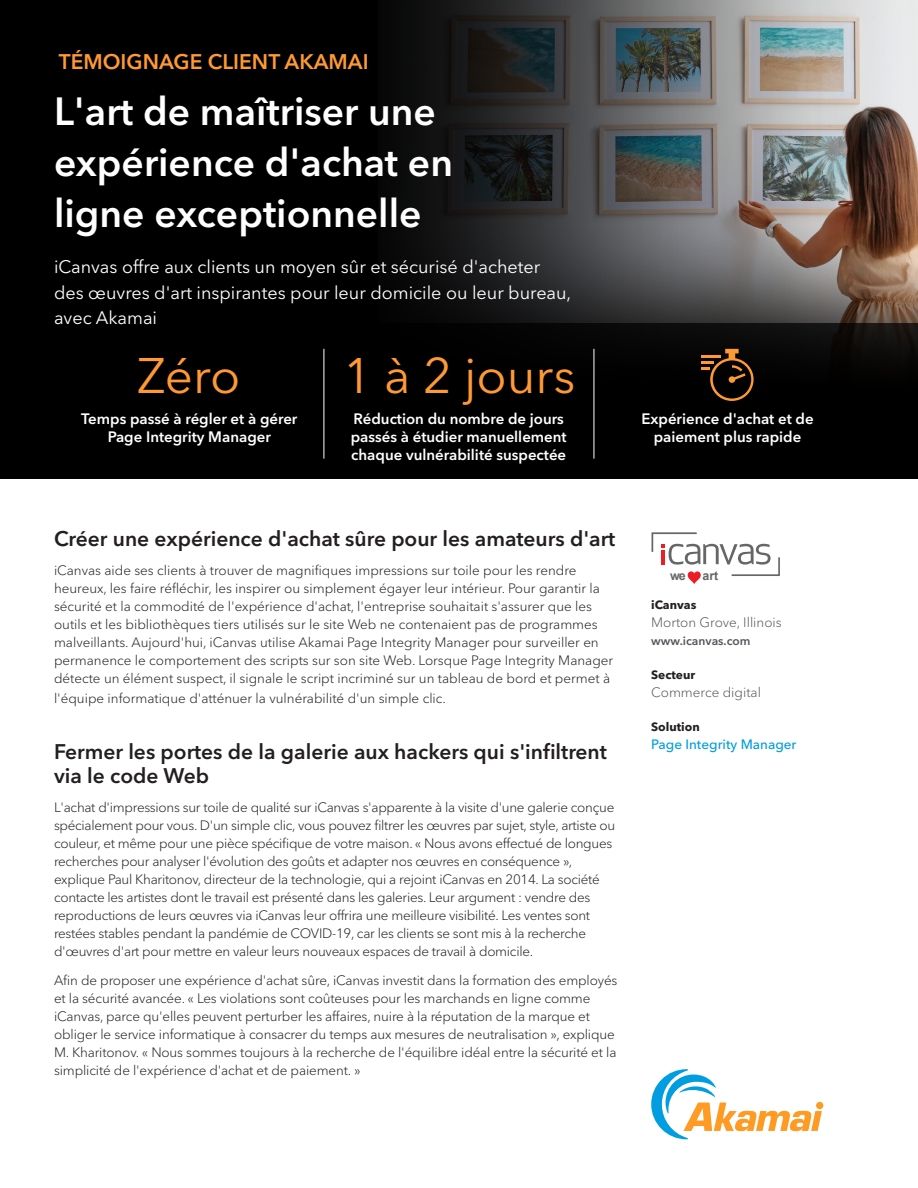
<style>
.page{position:relative;width:918px;height:1188px;background:#fff}
.page>*{position:absolute;margin:0;border:0;box-sizing:border-box;transform-origin:0 0}
.t1{font:49.5px "Avenir Next LT Pro";color:#f93}
.ACS_Header{font:600 39px/51px "Avenir Next LT Pro";color:#fff}
.ACS_Text_Subhead{font:600 21px/24px "Avenir Next LT Pro";color:#231f20}
.ACS_Preheader{font:600 21px "Avenir Next LT Pro";color:#f93}
.ACS_Header_sub_head{font:18px/25.5px "Avenir Next LT Pro";color:#fff}
.t2{font:600 15px/18px "Avenir Next LT Pro";color:#fff;text-align:center}
.ACS_Text_Main{font:300 13.5px/18px "Avenir Next LT Pro";letter-spacing:-.01em;color:#231f20}
.ACS_Sidebar_Details{font:300 13.5px "Avenir Next LT Pro";color:#54565b}
.ACS_Sidebar_Details-2{font:500 13.5px "Avenir Next LT Pro";color:#009cde}
.t3{font:700 12.45px "Arial";color:#666}
.ACS_Sidebar_Details-3{font:700 12px "Avenir Next LT Pro";color:#231f20}
.ACS_Sidebar_URL{font:600 12px "Avenir Next LT Pro";color:#54565b}
</style>
<div class="page">
<svg style="left:0;top:0;width:918px;height:479px;background:#323130"></svg>
<div style="left:816px;top:1102px;width:7px;height:7px;background:#ff9a22;border-radius:50%"></div>
<svg style="left:651px;top:1069px;width:171px;height:70px"></svg>
<div style="left:1px;top:323px;width:917px;height:156px;background:#000"></div>
<hr style="left:324px;top:349px;width:1px;height:110px;background:#fff">
<hr style="left:594px;top:349px;width:1px;height:110px;background:#fff">
<svg style="left:702px;top:349px;width:52px;height:52px"></svg>
<svg style="left:652px;top:532px;width:128px;height:52px"></svg>
<p class="ACS_Preheader" style="left:59px;top:49px;width:311px">TÉMOIGNAGE CLIENT AKAMAI</p>
<p class="ACS_Header" style="left:54px;top:86px;width:401px">L'art de maîtriser une expérience d'achat en ligne exceptionnelle</p>
<p class="ACS_Header_sub_head" style="left:54px;top:254px;width:519px">iCanvas offre aux clients un moyen sûr et sécurisé d'acheter des œuvres d'art inspirantes pour leur domicile ou leur bureau, avec Akamai</p>
<p class="t1" style="left:137px;top:346px;width:105px">Zéro</p>
<p class="t1" style="left:343px;top:346px;width:234px">1 à 2 jours</p>
<p class="t2" style="left:81px;top:410px;width:218px">Temps passé à régler et à gérer<br>Page Integrity Manager</p>
<p class="t2" style="left:351px;top:410px;width:217px;text-align:left">Réduction du nombre de jours passés à étudier manuellement chaque vulnérabilité suspectée</p>
<p class="t2" style="left:641px;top:410px;width:174px">Expérience d'achat et de paiement plus rapide</p>
<p class="ACS_Text_Subhead" style="left:54px;top:527px;width:563px">Créer une expérience d'achat sûre pour les amateurs d'art</p>
<p class="ACS_Text_Main" style="left:54px;top:561px;width:561px">iCanvas aide ses clients à trouver de magnifiques impressions sur toile pour les rendre heureux, les faire réfléchir, les inspirer ou simplement égayer leur intérieur. Pour garantir la sécurité et la commodité de l'expérience d'achat, l'entreprise souhaitait s'assurer que les outils et les bibliothèques tiers utilisés sur le site Web ne contenaient pas de programmes malveillants. Aujourd'hui, iCanvas utilise Akamai Page Integrity Manager pour surveiller en permanence le comportement des scripts sur son site Web. Lorsque Page Integrity Manager détecte un élément suspect, il signale le script incriminé sur un tableau de bord et permet à</p>
<p class="ACS_Text_Main" style="left:54px;top:689px;width:394px">l'équipe informatique d'atténuer la vulnérabilité d'un simple clic.</p>
<p class="ACS_Text_Subhead" style="left:54px;top:740px;width:555px">Fermer les portes de la galerie aux hackers qui s'infiltrent via le code Web</p>
<p class="ACS_Text_Main" style="left:54px;top:798px;width:563px">L'achat d'impressions sur toile de qualité sur iCanvas s'apparente à la visite d'une galerie conçue spécialement pour vous. D'un simple clic, vous pouvez filtrer les œuvres par sujet, style, artiste ou couleur, et même pour une pièce spécifique de votre maison. « Nous avons effectué de longues recherches pour analyser l'évolution des goûts et adapter nos œuvres en conséquence », explique Paul Kharitonov, directeur de la technologie, qui a rejoint iCanvas en 2014. La société contacte les artistes dont le travail est présenté dans les galeries. Leur argument : vendre des reproductions de leurs œuvres via iCanvas leur offrira une meilleure visibilité. Les ventes sont restées stables pendant la pandémie de COVID-19, car les clients se sont mis à la recherche d'œuvres d'art pour mettre en valeur leurs nouveaux espaces de travail à domicile.</p>
<p class="ACS_Text_Main" style="left:54px;top:971px;width:565px">Afin de proposer une expérience d'achat sûre, iCanvas investit dans la formation des employés et la sécurité avancée. « Les violations sont coûteuses pour les marchands en ligne comme iCanvas, parce qu'elles peuvent perturber les affaires, nuire à la réputation de la marque et obliger le service informatique à consacrer du temps aux mesures de neutralisation », explique M. Kharitonov. « Nous sommes toujours à la recherche de l'équilibre idéal entre la sécurité et la simplicité de l'expérience d'achat et de paiement. »</p>
<p class="t3" style="left:670px;top:568px;width:17px">we</p>
<p class="t3" style="left:703px;top:568px;width:17px">art</p>
<p class="ACS_Sidebar_Details-3" style="left:651px;top:597px;width:47px">iCanvas</p>
<p class="ACS_Sidebar_Details" style="left:651px;top:614px;width:132px">Morton Grove, Illinois</p>
<p class="ACS_Sidebar_URL" style="left:651px;top:633px;width:101px">www.icanvas.com</p>
<p class="ACS_Sidebar_Details-3" style="left:651px;top:667px;width:46px">Secteur</p>
<p class="ACS_Sidebar_Details" style="left:651px;top:684px;width:111px">Commerce digital</p>
<p class="ACS_Sidebar_Details-3" style="left:651px;top:720px;width:50px">Solution</p>
<p class="ACS_Sidebar_Details-2" style="left:651px;top:736px;width:147px">Page Integrity Manager</p>
</div>
